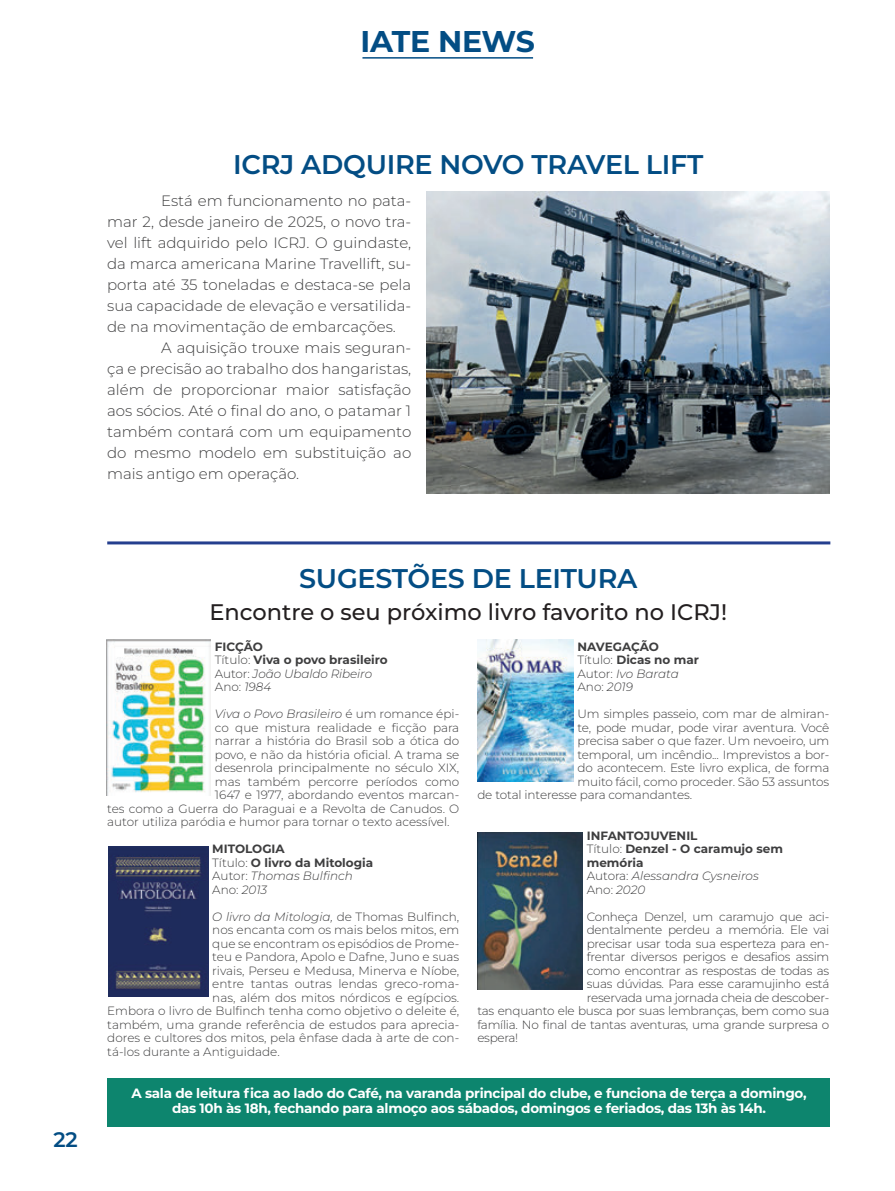
<style>
.page{position:relative;width:895px;height:1191px;background:#fff}
.page>*{position:absolute;margin:0;border:0;box-sizing:border-box;transform-origin:0 0}
.t1{font:700 30px "Montserrat";letter-spacing:-.015em;color:#034d84}
.Titulo{font:600 27px "Montserrat";letter-spacing:-.01em;color:#034d84}
.Olho{font:500 22.5px "Montserrat";color:#231f20}
.t2{font:600 21px "Montserrat";color:#034d84}
.Texto_Principal{font:300 15px/21px "Montserrat";color:#3e3e3f;text-align:justify}
.Legenda_de_foto{font:700 13.5px "Montserrat";letter-spacing:-.02em;color:#fff}
.Texto_Principal-2{font:300 12px "Montserrat";letter-spacing:-.01em;color:#3e3e3f}
.Texto_Principal-3{font:italic 300 12px "Montserrat";color:#3e3e3f}
.Texto_Principal-4{font:700 12px "Montserrat";color:#3e3e3f}
.s1{font-weight:300}
.s2{font-style:normal}
.s3{font-style:italic}
</style>
<div class="page">
<hr style="left:362px;top:57px;width:171px;height:2px;background:#034d84">
<div style="left:107px;top:1078px;width:722px;height:49px;background:#0d856e"></div>
<img style="left:109px;top:846px;width:99px;height:151px">
<img style="left:477px;top:639px;width:96px;height:142px">
<img style="left:477px;top:832px;width:105px;height:157px">
<img style="left:106px;top:639px;width:105px;height:157px">
<img style="left:426px;top:191px;width:403px;height:302px">
<hr style="left:107px;top:541px;width:723px;height:3px;background:#253f8e">
<h1 class="t1" style="left:360px;top:19px;width:176px">IATE NEWS</h1>
<p class="Titulo" style="left:233px;top:146px;width:472px">ICRJ ADQUIRE NOVO TRAVEL LIFT</p>
<p class="Texto_Principal" style="left:107px;top:189px;width:305px;text-indent:54px">Está em funcionamento no pata&shy;mar 2, desde janeiro de 2025, o novo tra&shy;vel lift adquirido pelo ICRJ. O guindaste, da marca americana Marine Travellift, su&shy;porta até 35 toneladas e destaca-se pela sua capacidade de elevação e versatilida&shy;de na movimentação de embarcações.</p>
<p class="Texto_Principal" style="left:107px;top:336px;width:305px;text-indent:54px">A aquisição trouxe mais seguran&shy;ça e precisão ao trabalho dos hangaristas, além de proporcionar maior satisfação aos sócios. Até o final do ano, o patamar 1 também contará com um equipamento do mesmo modelo em substituição ao mais antigo em operação.</p>
<h3 class="t2" style="left:53px;top:1125px;width:26px">22</h3>
<p class="Titulo" style="left:299px;top:560px;width:339px">SUGESTÕES DE LEITURA</p>
<p class="Olho" style="left:209px;top:597px;width:519px">Encontre o seu próximo livro favorito no ICRJ!</p>
<p class="Texto_Principal-4" style="left:215px;top:638px;width:50px">FICÇÃO</p>
<p class="Texto_Principal-4" style="left:215px;top:651px;width:174px"><span class="s1">Título:</span> Viva o povo brasileiro</p>
<p class="Texto_Principal-3" style="left:215px;top:665px;width:159px"><span class="s2">Autor:</span> João Ubaldo Ribeiro</p>
<p class="Texto_Principal-2" style="left:215px;top:679px;width:58px">Ano: <span class="s3">1984</span></p>
<p class="Texto_Principal-3" style="left:215px;top:706px;width:246px">Viva o Povo Brasileiro <span class="s2">é um romance épi-</span></p>
<p class="Texto_Principal-2" style="left:215px;top:719px;width:246px">co que mistura realidade e ficção para</p>
<p class="Texto_Principal-2" style="left:215px;top:733px;width:246px">narrar a história do Brasil sob a ótica do</p>
<p class="Texto_Principal-2" style="left:215px;top:746px;width:246px">povo, e não da história oficial. A trama se</p>
<p class="Texto_Principal-2" style="left:215px;top:760px;width:246px">desenrola principalmente no século XIX,</p>
<p class="Texto_Principal-2" style="left:215px;top:773px;width:246px">mas também percorre períodos como</p>
<p class="Texto_Principal-2" style="left:215px;top:787px;width:246px">1647 e 1977, abordando eventos marcan-</p>
<p class="Texto_Principal-2" style="left:107px;top:800px;width:353px">tes como a Guerra do Paraguai e a Revolta de Canudos. O</p>
<p class="Texto_Principal-2" style="left:107px;top:814px;width:344px">autor utiliza paródia e humor para tornar o texto acessível.</p>
<p class="Texto_Principal-4" style="left:212px;top:840px;width:74px">MITOLOGIA</p>
<p class="Texto_Principal-4" style="left:212px;top:854px;width:162px"><span class="s1">Título:</span> O livro da Mitologia</p>
<p class="Texto_Principal-3" style="left:212px;top:868px;width:142px"><span class="s2">Autor:</span> Thomas Bulfinch</p>
<p class="Texto_Principal-2" style="left:212px;top:881px;width:57px">Ano: <span class="s3">2013</span></p>
<p class="Texto_Principal-3" style="left:212px;top:908px;width:248px">O livro da Mitologia, <span class="s2">de Thomas Bulfinch,</span></p>
<p class="Texto_Principal-2" style="left:212px;top:922px;width:248px">nos encanta com os mais belos mitos, em</p>
<p class="Texto_Principal-2" style="left:212px;top:935px;width:248px">que se encontram os episódios de Prome-</p>
<p class="Texto_Principal-2" style="left:212px;top:949px;width:248px">teu e Pandora, Apolo e Dafne, Juno e suas</p>
<p class="Texto_Principal-2" style="left:212px;top:962px;width:248px">rivais, Perseu e Medusa, Minerva e Níobe,</p>
<p class="Texto_Principal-2" style="left:212px;top:976px;width:248px">entre tantas outras lendas greco-roma-</p>
<p class="Texto_Principal-2" style="left:212px;top:989px;width:248px">nas, além dos mitos nórdicos e egípcios.</p>
<p class="Texto_Principal-2" style="left:107px;top:1003px;width:353px">Embora o livro de Bulfinch tenha como objetivo o deleite é,</p>
<p class="Texto_Principal-2" style="left:107px;top:1016px;width:353px">também, uma grande referência de estudos para aprecia-</p>
<p class="Texto_Principal-2" style="left:107px;top:1030px;width:353px">dores e cultores dos mitos, pela ênfase dada à arte de con-</p>
<p class="Texto_Principal-2" style="left:107px;top:1043px;width:174px">tá-los durante a Antiguidade.</p>
<p class="Texto_Principal-4" style="left:577px;top:638px;width:83px">NAVEGAÇÃO</p>
<p class="Texto_Principal-4" style="left:577px;top:651px;width:123px"><span class="s1">Título:</span> Dicas no mar</p>
<p class="Texto_Principal-3" style="left:577px;top:665px;width:103px"><span class="s2">Autor:</span> Ivo Barata</p>
<p class="Texto_Principal-2" style="left:577px;top:679px;width:57px">Ano: <span class="s3">2019</span></p>
<p class="Texto_Principal-2" style="left:577px;top:706px;width:253px">Um simples passeio, com mar de almiran-</p>
<p class="Texto_Principal-2" style="left:577px;top:719px;width:253px">te, pode mudar, pode virar aventura. Você</p>
<p class="Texto_Principal-2" style="left:577px;top:733px;width:253px">precisa saber o que fazer. Um nevoeiro, um</p>
<p class="Texto_Principal-2" style="left:577px;top:746px;width:253px">temporal, um incêndio... Imprevistos a bor-</p>
<p class="Texto_Principal-2" style="left:577px;top:760px;width:253px">do acontecem. Este livro explica, de forma</p>
<p class="Texto_Principal-2" style="left:577px;top:773px;width:253px">muito fácil, como proceder. São 53 assuntos</p>
<p class="Texto_Principal-2" style="left:477px;top:787px;width:216px">de total interesse para comandantes.</p>
<p class="Texto_Principal-4" style="left:586px;top:827px;width:112px">INFANTOJUVENIL</p>
<p class="Texto_Principal-4" style="left:586px;top:840px;width:198px"><span class="s1">Título:</span> Denzel - O caramujo sem</p>
<p class="Texto_Principal-4" style="left:586px;top:854px;width:58px">memória</p>
<p class="Texto_Principal-3" style="left:586px;top:868px;width:173px"><span class="s2">Autora:</span> Alessandra Cysneiros</p>
<p class="Texto_Principal-2" style="left:586px;top:881px;width:60px">Ano: <span class="s3">2020</span></p>
<p class="Texto_Principal-2" style="left:586px;top:908px;width:244px">Conheça Denzel, um caramujo que aci-</p>
<p class="Texto_Principal-2" style="left:586px;top:922px;width:244px">dentalmente perdeu a memória. Ele vai</p>
<p class="Texto_Principal-2" style="left:586px;top:935px;width:244px">precisar usar toda sua esperteza para en-</p>
<p class="Texto_Principal-2" style="left:586px;top:949px;width:244px">frentar diversos perigos e desafios assim</p>
<p class="Texto_Principal-2" style="left:586px;top:962px;width:244px">como encontrar as respostas de todas as</p>
<p class="Texto_Principal-2" style="left:586px;top:976px;width:244px">suas dúvidas. Para esse caramujinho está</p>
<p class="Texto_Principal-2" style="left:586px;top:989px;width:244px">reservada uma jornada cheia de descober-</p>
<p class="Texto_Principal-2" style="left:477px;top:1003px;width:353px">tas enquanto ele busca por suas lembranças, bem como sua</p>
<p class="Texto_Principal-2" style="left:477px;top:1016px;width:353px">família. No final de tantas aventuras, uma grande surpresa o</p>
<p class="Texto_Principal-2" style="left:477px;top:1030px;width:42px">espera!</p>
<p class="Legenda_de_foto" style="left:131px;top:1084px;width:676px">A sala de leitura fica ao lado do Café, na varanda principal do clube, e funciona de terça a domingo,</p>
<p class="Legenda_de_foto" style="left:172px;top:1099px;width:595px">das 10h às 18h, fechando para almoço aos sábados, domingos e feriados, das 13h às 14h.</p>
</div>
